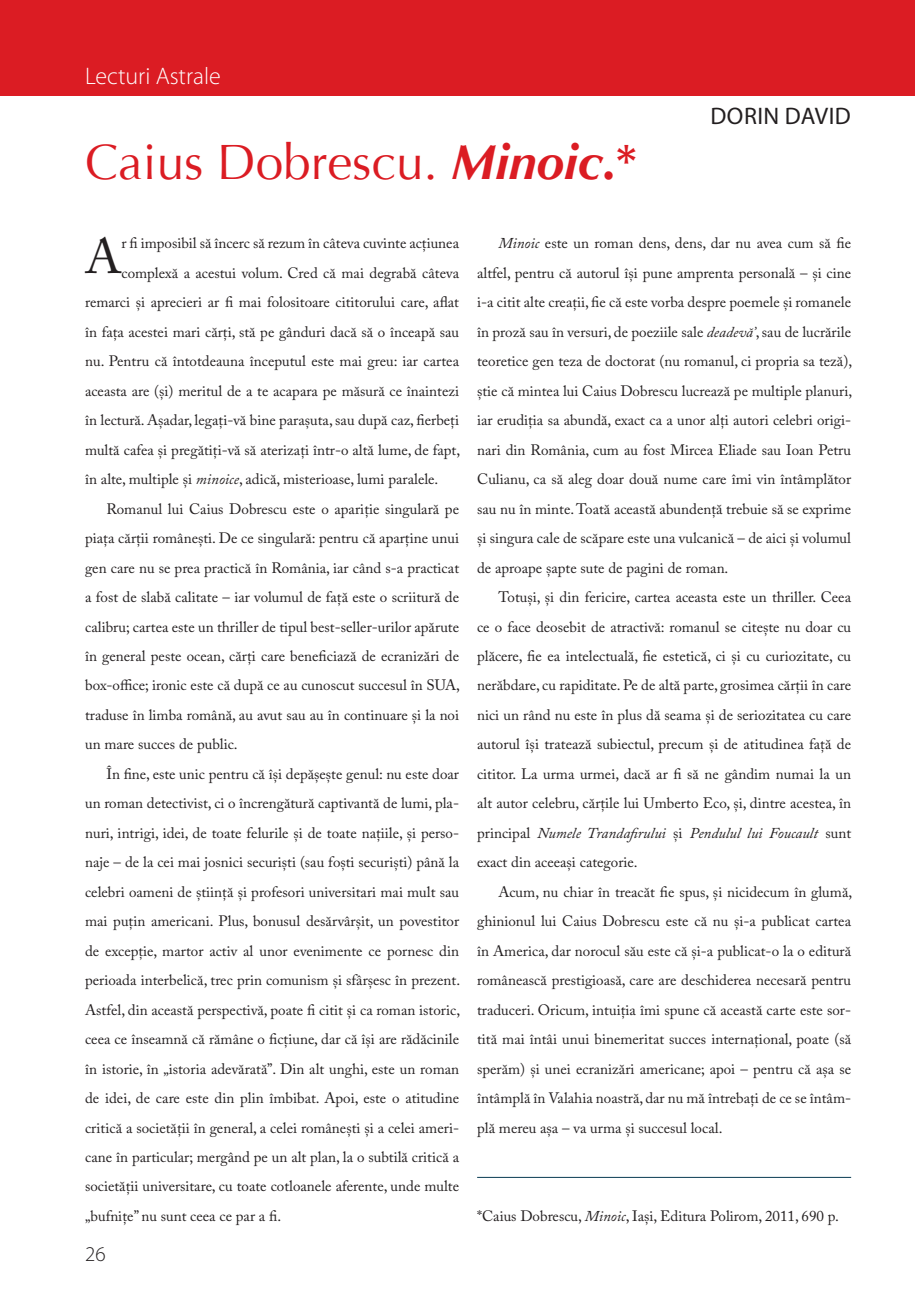
<style>
.page{position:relative;width:915px;height:1306px;background:#fff}
.page>*{position:absolute;margin:0;border:0;box-sizing:border-box;transform-origin:0 0}
.t1{font:49.5px "Optima LT Std";color:#db1c23}
.t2{font:49.05px "Adobe Caslon Pro";color:#231f20}
.t3{font:300 24px "Myriad Pro";color:#fff}
.t4{font:24px "Myriad Pro";letter-spacing:.02em;color:#231f20}
.t5{font:300 21px "Myriad Pro";color:#231f20}
.t6{font:15px/29.4px "Adobe Caslon Pro";color:#231f20;text-align:justify}
.s1{font-weight:700;font-style:italic}
.s2{font-weight:700}
.s3{font-style:italic}
</style>
<div class="page">
<div style="left:0;top:0;width:914px;height:95px;background:#db1c23"></div>
<hr style="left:477px;top:1176px;width:373px;height:1px;background:#083b52">
<p class="t3" style="left:85px;top:61px;width:137px">Lecturi Astrale</p>
<p class="t1" style="left:85px;top:133px;width:554px">Caius Dobrescu. <span class="s1">Minoic</span><span class="s2">.*</span></p>
<p class="t4" style="left:710px;top:101px;width:142px">DORIN DAVID</p>
<p class="t2" style="left:85px;top:227px;width:38px">A</p>
<p class="t6" style="left:121px;top:228px;width:339px">r fi imposibil să încerc să rezum în câteva cuvinte acțiunea</p>
<p class="t6" style="left:121px;top:258px;width:339px">complexă a acestui volum. Cred că mai degrabă câteva</p>
<p class="t6" style="left:85px;top:287px;width:375px">remarci și aprecieri ar fi mai folositoare cititorului care, aflat</p>
<p class="t6" style="left:85px;top:317px;width:375px">în fața acestei mari cărți, stă pe gânduri dacă să o înceapă sau</p>
<p class="t6" style="left:85px;top:346px;width:375px">nu. Pentru că întotdeauna începutul este mai greu: iar cartea</p>
<p class="t6" style="left:85px;top:376px;width:375px">aceasta are (și) meritul de a te acapara pe măsură ce înaintezi</p>
<p class="t6" style="left:85px;top:405px;width:375px">în lectură. Așadar, legați-vă bine parașuta, sau după caz, fierbeți</p>
<p class="t6" style="left:85px;top:435px;width:376px">multă cafea și pregătiți-vă să aterizați într-o altă lume, de fapt,</p>
<p class="t6" style="left:85px;top:464px;width:354px">în alte, multiple și <span class="s3">minoice</span>, adică, misterioase, lumi paralele.</p>
<p class="t6" style="left:85px;top:494px;width:376px;text-indent:21px">Romanul lui Caius Dobrescu este o apariție singulară pe piața cărții românești. De ce singulară: pentru că aparține unui gen care nu se prea practică în România, iar când s-a practicat a fost de slabă calitate – iar volumul de față este o scriitură de calibru; cartea este un thriller de tipul best-seller-urilor apărute în general peste ocean, cărți care beneficiază de ecranizări de box-office; ironic este că după ce au cunoscut succesul în SUA, traduse în limba română, au avut sau au în continuare și la noi un mare succes de public.</p>
<p class="t6" style="left:85px;top:759px;width:376px;text-indent:21px">În fine, este unic pentru că își depășește genul: nu este doar un roman detectivist, ci o încrengătură captivantă de lumi, pla&shy;nuri, intrigi, idei, de toate felurile și de toate națiile, și perso&shy;naje – de la cei mai josnici securiști (sau foști securiști) până la celebri oameni de știință și profesori universitari mai mult sau mai puțin americani. Plus, bonusul desărvârșit, un povestitor de excepție, martor activ al unor evenimente ce pornesc din perioada interbelică, trec prin comunism și sfârșesc în prezent.<br>Astfel, din această perspectivă, poate fi citit și ca roman istoric, ceea ce înseamnă că rămâne o ficțiune, dar că își are rădăcinile în istorie, în „istoria adevărată”. Din alt unghi, este un roman de idei, de care este din plin îmbibat. Apoi, este o atitudine critică a societății în general, a celei românești și a celei ameri&shy;cane în particular; mergând pe un alt plan, la o subtilă critică a societății universitare, cu toate cotloanele aferente, unde multe „bufnițe” nu sunt ceea ce par a fi.</p>
<p class="t5" style="left:85px;top:1241px;width:22px">26</p>
<p class="t6" style="left:477px;top:228px;width:376px;text-indent:21px"><span class="s3">Minoic</span> este un roman dens, dens, dar nu avea cum să fie altfel, pentru că autorul își pune amprenta personală – și cine i-a citit alte creații, fie că este vorba despre poemele și romanele în proză sau în versuri, de poeziile sale <span class="s3">deadevă’</span>, sau de lucrările teoretice gen teza de doctorat (nu romanul, ci propria sa teză), știe că mintea lui Caius Dobrescu lucrează pe multiple planuri, iar erudiția sa abundă, exact ca a unor alți autori celebri origi&shy;nari din România, cum au fost Mircea Eliade sau Ioan Petru Culianu, ca să aleg doar două nume care îmi vin întâmplător sau nu în minte. Toată această abundență trebuie să se exprime și singura cale de scăpare este una vulcanică – de aici și volumul de aproape șapte sute de pagini de roman.</p>
<p class="t6" style="left:477px;top:582px;width:375px;text-indent:21px">Totuși, și din fericire, cartea aceasta este un thriller. Ceea ce o face deosebit de atractivă: romanul se citește nu doar cu plăcere, fie ea intelectuală, fie estetică, ci și cu curiozitate, cu nerăbdare, cu rapiditate. Pe de altă parte, grosimea cărții în care nici un rând nu este în plus dă seama și de seriozitatea cu care autorul își tratează subiectul, precum și de atitudinea față de cititor. La urma urmei, dacă ar fi să ne gândim numai la un alt autor celebru, cărțile lui Umberto Eco, și, dintre acestea, în principal <span class="s3">Numele Trandafirului</span> și <span class="s3">Pendulul lui Foucault</span> sunt exact din aceeași categorie.</p>
<p class="t6" style="left:477px;top:876px;width:376px;text-indent:21px">Acum, nu chiar în treacăt fie spus, și nicidecum în glumă, ghinionul lui Caius Dobrescu este că nu și-a publicat cartea în America, dar norocul său este că și-a publicat-o la o editură românească prestigioasă, care are deschiderea necesară pentru traduceri. Oricum, intuiția îmi spune că această carte este sor&shy;tită mai întâi unui binemeritat succes internațional, poate (să sperăm) și unei ecranizări americane; apoi – pentru că așa se întâmplă în Valahia noastră, dar nu mă întrebați de ce se întâm&shy;plă mereu așa – va urma și succesul local.</p>
<p class="t6" style="left:477px;top:1200px;width:363px">*Caius Dobrescu, <span class="s3">Minoic</span>, Iaşi, Editura Polirom, 2011, 690 p.</p>
</div>
